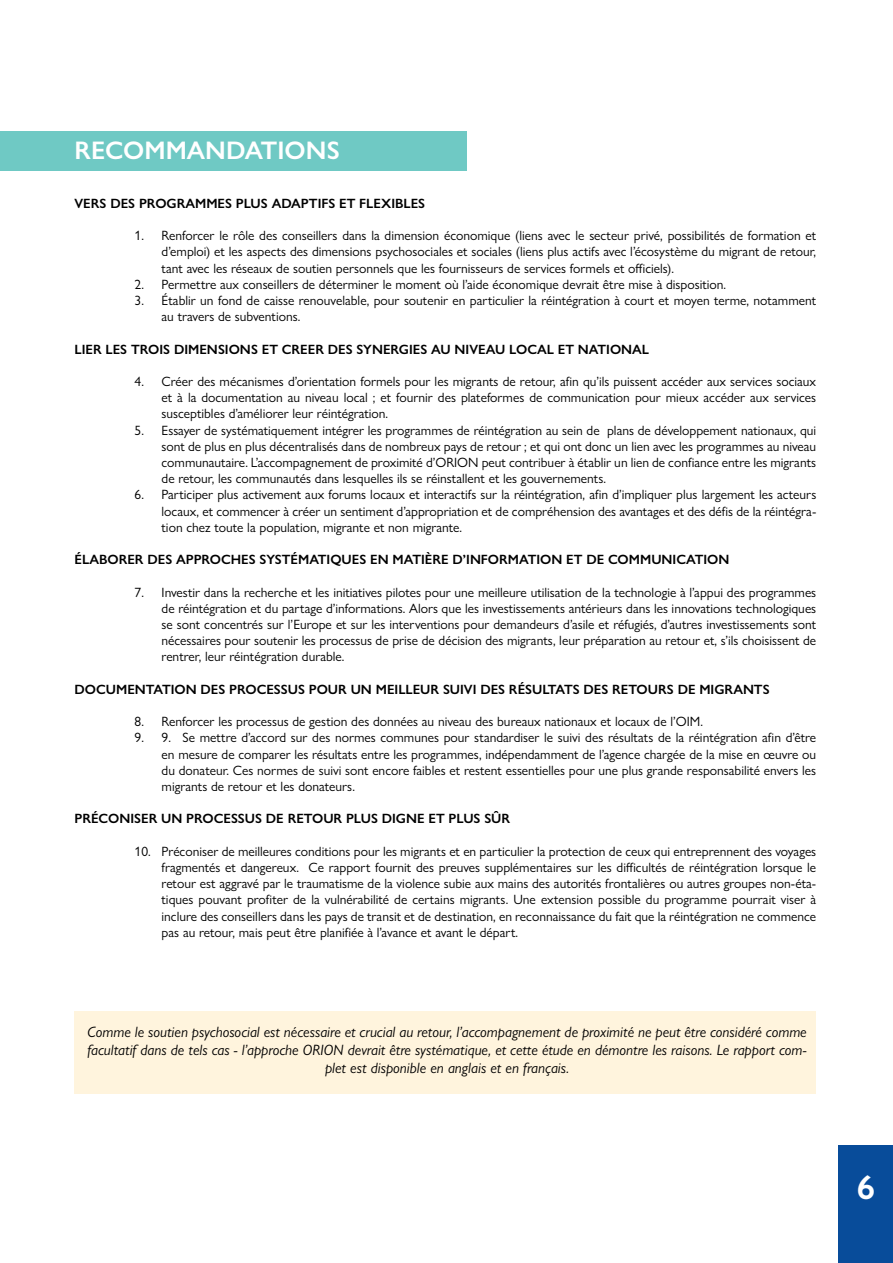
<style>
.page{position:relative;width:893px;height:1263px;background:#fff}
.page>*{position:absolute;margin:0;border:0;box-sizing:border-box;transform-origin:0 0}
.t1{font:600 34.5px "Gill Sans Nova";color:#fff}
.t2{font:600 25.5px "Gill Sans Nova";color:#fff}
.t3{font:italic 15px/18px "Gill Sans Nova";color:#000;text-align:center}
.t4{font:13.5px/16.2px "Gill Sans Nova";color:#000;text-align:justify}
.t5{font:600 13.5px "Gill Sans Nova";color:#000}
</style>
<div class="page">
<div style="left:0;top:131px;width:466px;height:39px;background:#6fc9c4"></div>
<div style="left:75px;top:1011px;width:741px;height:83px;background:#fff4dd"></div>
<div style="left:839px;top:1146px;width:54px;height:117px;background:#084c9a"></div>
<h2 class="t2" style="left:75px;top:135px;width:267px">RECOMMANDATIONS</h2>
<p class="t5" style="left:75px;top:195px;width:352px">VERS DES PROGRAMMES PLUS ADAPTIFS ET FLEXIBLES</p>
<p class="t4" style="left:162px;top:227px;width:656px;text-indent:-27px">1. Renforcer le rôle des conseillers dans la dimension économique (liens avec le secteur privé, possibilités de formation et d’emploi) et les aspects des dimensions psychosociales et sociales (liens plus actifs avec l’écosystème du migrant de retour, tant avec les réseaux de soutien personnels que les fournisseurs de services formels et officiels).</p>
<p class="t4" style="left:135px;top:276px;width:593px">2. Permettre aux conseillers de déterminer le moment où l’aide économique devrait être mise à disposition.</p>
<p class="t4" style="left:162px;top:292px;width:656px;text-indent:-27px">3. Établir un fond de caisse renouvelable, pour soutenir en particulier la réintégration à court et moyen terme, notamment au travers de subventions.</p>
<p class="t5" style="left:75px;top:341px;width:576px">LIER LES TROIS DIMENSIONS ET CREER DES SYNERGIES AU NIVEAU LOCAL ET NATIONAL</p>
<p class="t4" style="left:162px;top:373px;width:656px;text-indent:-27px">4. Créer des mécanismes d’orientation formels pour les migrants de retour, afin qu’ils puissent accéder aux services sociaux et à la documentation au niveau local ; et fournir des plateformes de communication pour mieux accéder aux services susceptibles d’améliorer leur réintégration.</p>
<p class="t4" style="left:162px;top:422px;width:656px;text-indent:-27px">5. Essayer de systématiquement intégrer les programmes de réintégration au sein de plans de développement nationaux, qui sont de plus en plus décentralisés dans de nombreux pays de retour ; et qui ont donc un lien avec les programmes au niveau communautaire. L’accompagnement de proximité d’ORION peut contribuer à établir un lien de confiance entre les migrants de retour, les communautés dans lesquelles ils se réinstallent et les gouvernements.</p>
<p class="t4" style="left:162px;top:486px;width:656px;text-indent:-27px">6. Participer plus activement aux forums locaux et interactifs sur la réintégration, afin d’impliquer plus largement les acteurs locaux, et commencer à créer un sentiment d’appropriation et de compréhension des avantages et des défis de la réintégra&shy;tion chez toute la population, migrante et non migrante.</p>
<p class="t5" style="left:75px;top:551px;width:656px">ÉLABORER DES APPROCHES SYSTÉMATIQUES EN MATIÈRE D’INFORMATION ET DE COMMUNICATION</p>
<p class="t4" style="left:162px;top:584px;width:656px;text-indent:-27px">7. Investir dans la recherche et les initiatives pilotes pour une meilleure utilisation de la technologie à l’appui des programmes de réintégration et du partage d’informations. Alors que les investissements antérieurs dans les innovations technologiques se sont concentrés sur l’Europe et sur les interventions pour demandeurs d’asile et réfugiés, d’autres investissements sont nécessaires pour soutenir les processus de prise de décision des migrants, leur préparation au retour et, s’ils choisissent de rentrer, leur réintégration durable.</p>
<p class="t5" style="left:75px;top:681px;width:696px">DOCUMENTATION DES PROCESSUS POUR UN MEILLEUR SUIVI DES RÉSULTATS DES RETOURS DE MIGRANTS</p>
<p class="t4" style="left:135px;top:713px;width:570px">8. Renforcer les processus de gestion des données au niveau des bureaux nationaux et locaux de l’OIM.</p>
<p class="t4" style="left:162px;top:729px;width:656px;text-indent:-27px">9. 9. Se mettre d’accord sur des normes communes pour standardiser le suivi des résultats de la réintégration afin d’être en mesure de comparer les résultats entre les programmes, indépendamment de l’agence chargée de la mise en œuvre ou du donateur. Ces normes de suivi sont encore faibles et restent essentielles pour une plus grande responsabilité envers les migrants de retour et les donateurs.</p>
<p class="t5" style="left:75px;top:810px;width:437px">PRÉCONISER UN PROCESSUS DE RETOUR PLUS DIGNE ET PLUS SÛR</p>
<p class="t4" style="left:162px;top:843px;width:656px;text-indent:-27px">10. Préconiser de meilleures conditions pour les migrants et en particulier la protection de ceux qui entreprennent des voyages fragmentés et dangereux. Ce rapport fournit des preuves supplémentaires sur les difficultés de réintégration lorsque le retour est aggravé par le traumatisme de la violence subie aux mains des autorités frontalières ou autres groupes non-éta&shy;tiques pouvant profiter de la vulnérabilité de certains migrants. Une extension possible du programme pourrait viser à inclure des conseillers dans les pays de transit et de destination, en reconnaissance du fait que la réintégration ne commence pas au retour, mais peut être planifiée à l’avance et avant le départ.</p>
<p class="t3" style="left:88px;top:1023px;width:721px">Comme le soutien psychosocial est nécessaire et crucial au retour, l’accompagnement de proximité ne peut être considéré comme facultatif dans de tels cas - l’approche ORION devrait être systématique, et cette étude en démontre les raisons. Le rapport com&shy;plet est disponible en anglais et en français.</p>
<h1 class="t1" style="left:857px;top:1166px;width:20px">6</h1>
</div>
